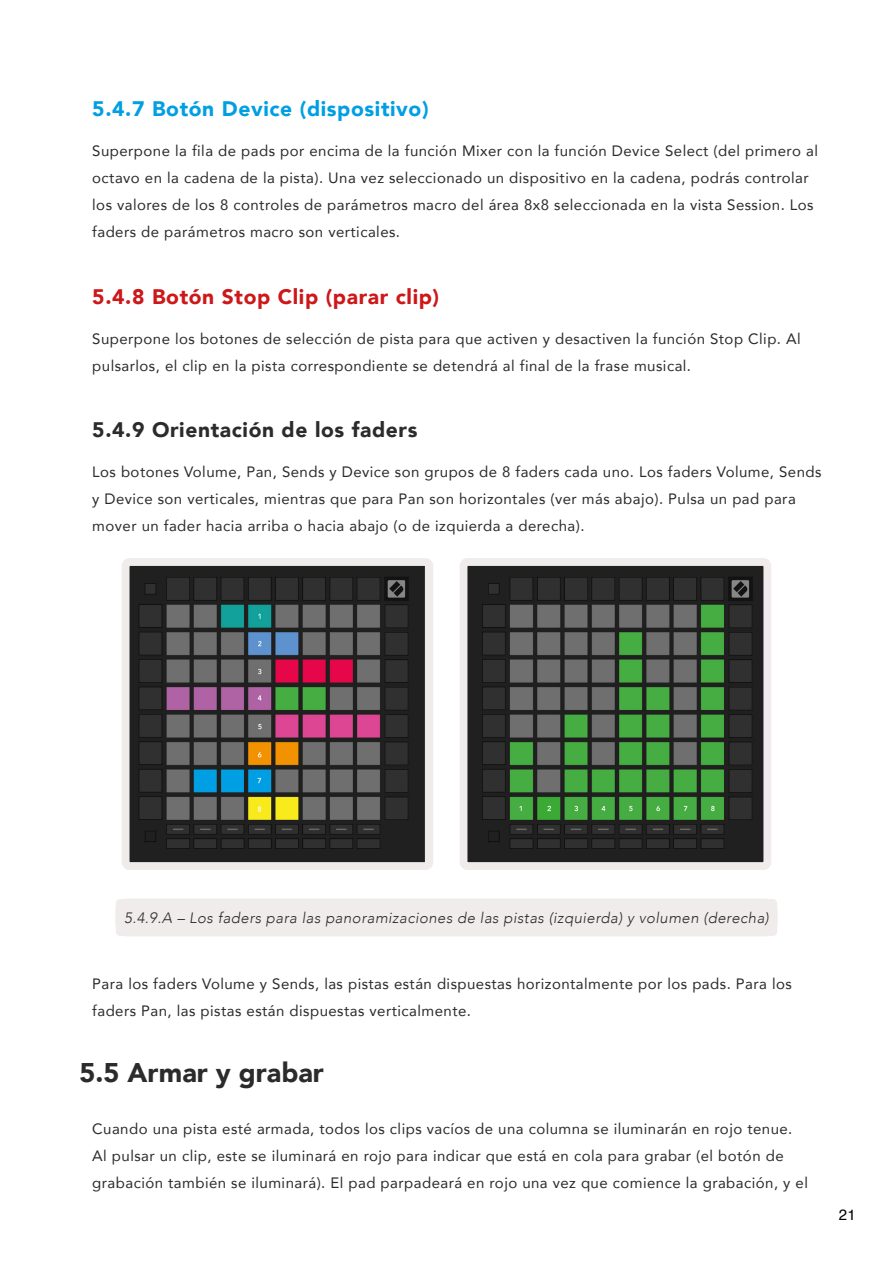
<style>
.page{position:relative;width:893px;height:1263px;background:#fff}
.page>*{position:absolute;margin:0;border:0;box-sizing:border-box;transform-origin:0 0}
.t1{font:900 27px "Avenir";color:#2b2b2b}
.t2{font:900 21px "Avenir";letter-spacing:.03em;color:#009fe3}
.t3{font:900 21px "Avenir";letter-spacing:.03em;color:#cd1719}
.t4{font:900 21px "Avenir";letter-spacing:.03em;color:#2b2b2b}
.t5{font:15px/27px "Avenir";letter-spacing:.03em;color:#2b2b2b}
.t6{font:italic 300 15px "Avenir";letter-spacing:.03em;color:#2b2b2b}
.t7{font:15px "Helvetica";color:#000}
</style>
<div class="page">
<div style="left:115px;top:898px;width:663px;height:38px;border:18px solid #f0eceb;border-radius:4px"></div>
<img style="left:131px;top:567px;width:293px;height:294px">
<div style="left:122px;top:558px;width:311px;height:312px;border:8px solid #f0eceb;border-radius:4px"></div>
<img style="left:469px;top:567px;width:293px;height:294px">
<div style="left:460px;top:558px;width:311px;height:312px;border:8px solid #f0eceb;border-radius:4px"></div>
<h2 class="t2" style="left:92px;top:91px;width:338px">5.4.7 Botón Device (dispositivo)</h2>
<p class="t5" style="left:92px;top:137px;width:727px">Superpone la fila de pads por encima de la función Mixer con la función Device Select (del primero al octavo en la cadena de la pista). Una vez seleccionado un dispositivo en la cadena, podrás controlar los valores de los 8 controles de parámetros macro del área 8x8 seleccionada en la vista Session. Los faders de parámetros macro son verticales.</p>
<h2 class="t3" style="left:92px;top:278px;width:348px">5.4.8 Botón Stop Clip (parar clip)</h2>
<p class="t5" style="left:92px;top:324px;width:710px">Superpone los botones de selección de pista para que activen y desactiven la función Stop Clip. Al pulsarlos, el clip en la pista correspondiente se detendrá al final de la frase musical.</p>
<h2 class="t4" style="left:92px;top:412px;width:327px">5.4.9 Orientación de los faders</h2>
<p class="t5" style="left:92px;top:458px;width:731px">Los botones Volume, Pan, Sends y Device son grupos de 8 faders cada uno. Los faders Volume, Sends y Device son verticales, mientras que para Pan son horizontales (ver más abajo). Pulsa un pad para mover un fader hacia arriba o hacia abajo (o de izquierda a derecha).</p>
<p class="t6" style="left:124px;top:908px;width:646px">5.4.9.A – Los faders para las panoramizaciones de las pistas (izquierda) y volumen (derecha)</p>
<p class="t5" style="left:92px;top:970px;width:701px">Para los faders Volume y Sends, las pistas están dispuestas horizontalmente por los pads. Para los faders Pan, las pistas están dispuestas verticalmente.</p>
<h1 class="t1" style="left:80px;top:1049px;width:246px">5.5 Armar y grabar</h1>
<p class="t5" style="left:92px;top:1115px;width:717px">Cuando una pista esté armada, todos los clips vacíos de una columna se iluminarán en rojo tenue.<br>Al pulsar un clip, este se iluminará en rojo para indicar que está en cola para grabar (el botón de grabación también se iluminará). El pad parpadeará en rojo una vez que comience la grabación, y el</p>
<p class="t7" style="left:839px;top:1203px;width:18px">21</p>
</div>
